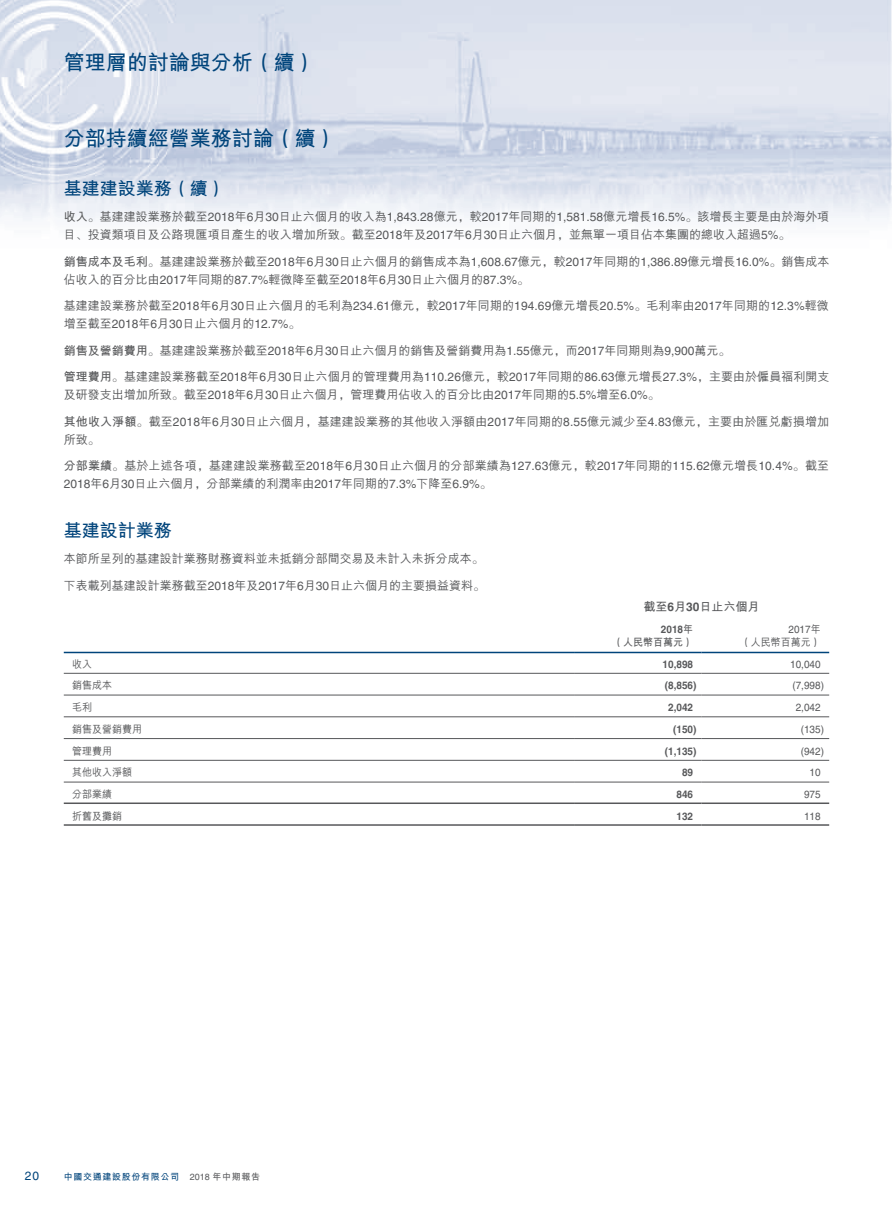
<style>
.page{position:relative;width:893px;height:1212px;background:#fff}
.page>*{position:absolute;margin:0;border:0;box-sizing:border-box;transform-origin:0 0}
._3__標題{font:700 21px "M Hei HK";color:#00447b}
._4__副標題{font:700 18px "M Hei HK";color:#00447b}
._1__內文{font:500 12px/18px "M Hei HK";color:#57585a}
._1__內文-2{font:700 12px "M Hei HK";color:#57585a}
.t1{font:12px "Helvetica LT Std";color:#00447b}
._6__表內文{font:700 10.5px "Helvetica LT Std";color:#57585a;scale:.95 1}
._6__表內文-2{font:500 10.5px "M Hei HK";color:#57585a;scale:.95 1}
._6__表內文-3{font:10.5px "Helvetica LT Std";color:#57585a;scale:.95 1}
._6__表內文-4{font:700 10.5px "M Hei HK";color:#57585a;scale:.95 1}
.t2{font:700 9px "M Hei HK";letter-spacing:.075em;color:#00447b}
.s1{font-family:"FZHTFW GB1 0";font-weight:400}
.s2{font-weight:700}
.s3{font-family:"FZZDXFW GB1 0";font-weight:400}
.s4{font-family:"Helvetica LT Std";font-weight:400}
.s5{font-family:"Helvetica LT Std"}
.s6{font-family:"M Hei HK"}
.s7{font-family:"M Hei HK";font-weight:500}
.s8{font-family:"Helvetica LT Std";font-weight:400;color:#57585a}
.s9{color:#57585a}
</style>
<div class="page">
<img style="left:0;top:0;width:892px;height:826px">
<hr style="left:64px;top:652px;width:510px;height:1px;background:#00447b">
<hr style="left:574px;top:652px;width:128px;height:1px;background:#00447b">
<hr style="left:702px;top:652px;width:127px;height:1px;background:#00447b">
<hr style="left:64px;top:673px;width:510px;height:1px;background:#57585a">
<hr style="left:574px;top:673px;width:128px;height:1px;background:#57585a">
<hr style="left:702px;top:673px;width:127px;height:1px;background:#57585a">
<hr style="left:64px;top:695px;width:510px;height:1px;background:#57585a">
<hr style="left:574px;top:695px;width:128px;height:1px;background:#57585a">
<hr style="left:702px;top:695px;width:127px;height:1px;background:#57585a">
<hr style="left:64px;top:716px;width:510px;height:1px;background:#57585a">
<hr style="left:574px;top:716px;width:128px;height:1px;background:#57585a">
<hr style="left:702px;top:716px;width:127px;height:1px;background:#57585a">
<hr style="left:64px;top:738px;width:510px;height:1px;background:#57585a">
<hr style="left:574px;top:738px;width:128px;height:1px;background:#57585a">
<hr style="left:702px;top:738px;width:127px;height:1px;background:#57585a">
<hr style="left:64px;top:760px;width:510px;height:1px;background:#57585a">
<hr style="left:574px;top:760px;width:128px;height:1px;background:#57585a">
<hr style="left:702px;top:760px;width:127px;height:1px;background:#57585a">
<hr style="left:64px;top:782px;width:510px;height:1px;background:#57585a">
<hr style="left:574px;top:782px;width:128px;height:1px;background:#57585a">
<hr style="left:702px;top:782px;width:127px;height:1px;background:#57585a">
<hr style="left:64px;top:802px;width:510px;height:2px;background:#57585a">
<hr style="left:574px;top:802px;width:128px;height:2px;background:#57585a">
<hr style="left:702px;top:802px;width:127px;height:2px;background:#57585a">
<hr style="left:64px;top:824px;width:510px;height:2px;background:#57585a">
<hr style="left:574px;top:824px;width:128px;height:2px;background:#57585a">
<hr style="left:702px;top:824px;width:127px;height:2px;background:#57585a">
<h1 class="_3__標題" style="left:64px;top:47px;width:253px">管理層的討論與分析<span class="s1">（</span>續<span class="s1">）</span></h1>
<p class="_3__標題" style="left:64px;top:123px;width:274px">分部持續經營業務討論<span class="s1">（</span>續<span class="s1">）</span></p>
<p class="_4__副標題" style="left:64px;top:175px;width:163px">基建建設業務<span class="s1">（</span>續<span class="s1">）</span></p>
<p class="_1__內文" style="left:64px;top:207px;width:767px"><span class="s2">收入</span><span class="s3">。</span>基建建設業務於截至<span class="s4">2018</span>年<span class="s4">6</span>月<span class="s4">30</span>日止六個月的收入為<span class="s4">1,843.28</span>億元<span class="s3">，</span>較<span class="s4">2017</span>年同期的<span class="s4">1,581.58</span>億元增長<span class="s4">16.5%</span><span class="s3">。</span>該增長主要是由於海外項目<span class="s3">、</span>投資類項目及公路現匯項目產生的收入增加所致<span class="s3">。</span>截至<span class="s4">2018</span>年及<span class="s4">2017</span>年<span class="s4">6</span>月<span class="s4">30</span>日止六個月<span class="s3">，</span>並無單一項目佔本集團的總收入超過<span class="s4">5%</span><span class="s3">。</span></p>
<p class="_1__內文" style="left:64px;top:251px;width:767px"><span class="s2">銷售成本及毛利</span><span class="s3">。</span>基建建設業務於截至<span class="s4">2018</span>年<span class="s4">6</span>月<span class="s4">30</span>日止六個月的銷售成本為<span class="s4">1,608.67</span>億元<span class="s3">，</span>較<span class="s4">2017</span>年同期的<span class="s4">1,386.89</span>億元增長<span class="s4">16.0%</span><span class="s3">。</span>銷售成本佔收入的百分比由<span class="s4">2017</span>年同期的<span class="s4">87.7%</span>輕微降至截至<span class="s4">2018</span>年<span class="s4">6</span>月<span class="s4">30</span>日止六個月的<span class="s4">87.3%</span><span class="s3">。</span></p>
<p class="_1__內文" style="left:64px;top:296px;width:767px">基建建設業務於截至<span class="s4">2018</span>年<span class="s4">6</span>月<span class="s4">30</span>日止六個月的毛利為<span class="s4">234.61</span>億元<span class="s3">，</span>較<span class="s4">2017</span>年同期的<span class="s4">194.69</span>億元增長<span class="s4">20.5%</span><span class="s3">。</span>毛利率由<span class="s4">2017</span>年同期的<span class="s4">12.3%</span>輕微增至截至<span class="s4">2018</span>年<span class="s4">6</span>月<span class="s4">30</span>日止六個月的<span class="s4">12.7%</span><span class="s3">。</span></p>
<p class="_1__內文" style="left:64px;top:340px;width:668px"><span class="s2">銷售及營銷費用</span><span class="s3">。</span>基建建設業務於截至<span class="s4">2018</span>年<span class="s4">6</span>月<span class="s4">30</span>日止六個月的銷售及營銷費用為<span class="s4">1.55</span>億元<span class="s3">，</span>而<span class="s4">2017</span>年同期則為<span class="s4">9,900</span>萬元<span class="s3">。</span></p>
<p class="_1__內文" style="left:64px;top:367px;width:767px"><span class="s2">管理費用</span><span class="s3">。</span>基建建設業務截至<span class="s4">2018</span>年<span class="s4">6</span>月<span class="s4">30</span>日止六個月的管理費用為<span class="s4">110.26</span>億元<span class="s3">，</span>較<span class="s4">2017</span>年同期的<span class="s4">86.63</span>億元增長<span class="s4">27.3%</span><span class="s3">，</span>主要由於僱員福利開支及研發支出增加所致<span class="s3">。</span>截至<span class="s4">2018</span>年<span class="s4">6</span>月<span class="s4">30</span>日止六個月<span class="s3">，</span>管理費用佔收入的百分比由<span class="s4">2017</span>年同期的<span class="s4">5.5%</span>增至<span class="s4">6.0%</span><span class="s3">。</span></p>
<p class="_1__內文" style="left:64px;top:411px;width:767px"><span class="s2">其他收入淨額</span><span class="s3">。</span>截至<span class="s4">2018</span>年<span class="s4">6</span>月<span class="s4">30</span>日止六個月<span class="s3">，</span>基建建設業務的其他收入淨額由<span class="s4">2017</span>年同期的<span class="s4">8.55</span>億元減少至<span class="s4">4.83</span>億元<span class="s3">，</span>主要由於匯兌虧損增加所致<span class="s3">。</span></p>
<p class="_1__內文" style="left:64px;top:456px;width:767px"><span class="s2">分部業績</span><span class="s3">。</span>基於上述各項<span class="s3">，</span>基建建設業務截至<span class="s4">2018</span>年<span class="s4">6</span>月<span class="s4">30</span>日止六個月的分部業績為<span class="s4">127.63</span>億元<span class="s3">，</span>較<span class="s4">2017</span>年同期的<span class="s4">115.62</span>億元增長<span class="s4">10.4%</span><span class="s3">。</span>截至<br><span class="s4">2018</span>年<span class="s4">6</span>月<span class="s4">30</span>日止六個月<span class="s3">，</span>分部業績的利潤率由<span class="s4">2017</span>年同期的<span class="s4">7.3%</span>下降至<span class="s4">6.9%</span><span class="s3">。</span></p>
<p class="_4__副標題" style="left:64px;top:517px;width:109px">基建設計業務</p>
<p class="_1__內文" style="left:64px;top:549px;width:422px">本節所呈列的基建設計業務財務資料並未抵銷分部間交易及未計入未拆分成本<span class="s3">。</span></p>
<p class="_1__內文" style="left:64px;top:575px;width:423px">下表載列基建設計業務截至<span class="s4">2018</span>年及<span class="s4">2017</span>年<span class="s4">6</span>月<span class="s4">30</span>日止六個月的主要損益資料<span class="s3">。</span></p>
<p class="_1__內文-2" style="left:644px;top:598px;width:118px">截至<span class="s5">6</span>月<span class="s5">30</span>日止六個月</p>
<p class="_6__表內文" style="left:661px;top:623px;width:35px">2018<span class="s6">年</span></p>
<p class="_6__表內文-3" style="left:788px;top:623px;width:35px">2017<span class="s7">年</span></p>
<p class="_6__表內文-4" style="left:613px;top:634px;width:85px"><span class="s1">（</span>人民幣百萬元<span class="s1">）</span></p>
<p class="_6__表內文-2" style="left:741px;top:634px;width:86px"><span class="s3">（</span>人民幣百萬元<span class="s3">）</span></p>
<p class="_6__表內文-2" style="left:72px;top:656px;width:23px">收入</p>
<p class="_6__表內文" style="left:663px;top:657px;width:34px">10,898</p>
<p class="_6__表內文-3" style="left:790px;top:658px;width:34px">10,040</p>
<p class="_6__表內文-2" style="left:72px;top:678px;width:44px">銷售成本</p>
<p class="_6__表內文" style="left:665px;top:679px;width:35px">(8,856)</p>
<p class="_6__表內文-3" style="left:792px;top:680px;width:35px">(7,998)</p>
<p class="_6__表內文-2" style="left:72px;top:700px;width:23px">毛利</p>
<p class="_6__表內文" style="left:668px;top:701px;width:28px">2,042</p>
<p class="_6__表內文-3" style="left:796px;top:701px;width:28px">2,042</p>
<p class="_6__表內文-2" style="left:72px;top:721px;width:75px">銷售及營銷費用</p>
<p class="_6__表內文" style="left:673px;top:723px;width:26px">(150)</p>
<p class="_6__表內文-3" style="left:801px;top:723px;width:26px">(135)</p>
<p class="_6__表內文-2" style="left:72px;top:743px;width:44px">管理費用</p>
<p class="_6__表內文" style="left:665px;top:744px;width:35px">(1,135)</p>
<p class="_6__表內文-3" style="left:801px;top:745px;width:26px">(942)</p>
<p class="_6__表內文-2" style="left:72px;top:765px;width:65px">其他收入淨額</p>
<p class="_6__表內文" style="left:682px;top:766px;width:13px">89</p>
<p class="_6__表內文-3" style="left:810px;top:767px;width:13px">10</p>
<p class="_6__表內文-2" style="left:72px;top:787px;width:44px">分部業績</p>
<p class="_6__表內文" style="left:676px;top:788px;width:19px">846</p>
<p class="_6__表內文-3" style="left:804px;top:788px;width:19px">975</p>
<p class="_6__表內文-2" style="left:72px;top:808px;width:54px">折舊及攤銷</p>
<p class="_6__表內文" style="left:676px;top:810px;width:19px">132</p>
<p class="_6__表內文-3" style="left:804px;top:810px;width:19px">118</p>
<p class="t1" style="left:25px;top:1169px;width:16px">20</p>
<p class="t2" style="left:64px;top:1170px;width:198px">中國交通建設股份有限公司 <span class="s8">2018</span> <span class="s9">年中期報告</span></p>
</div>
